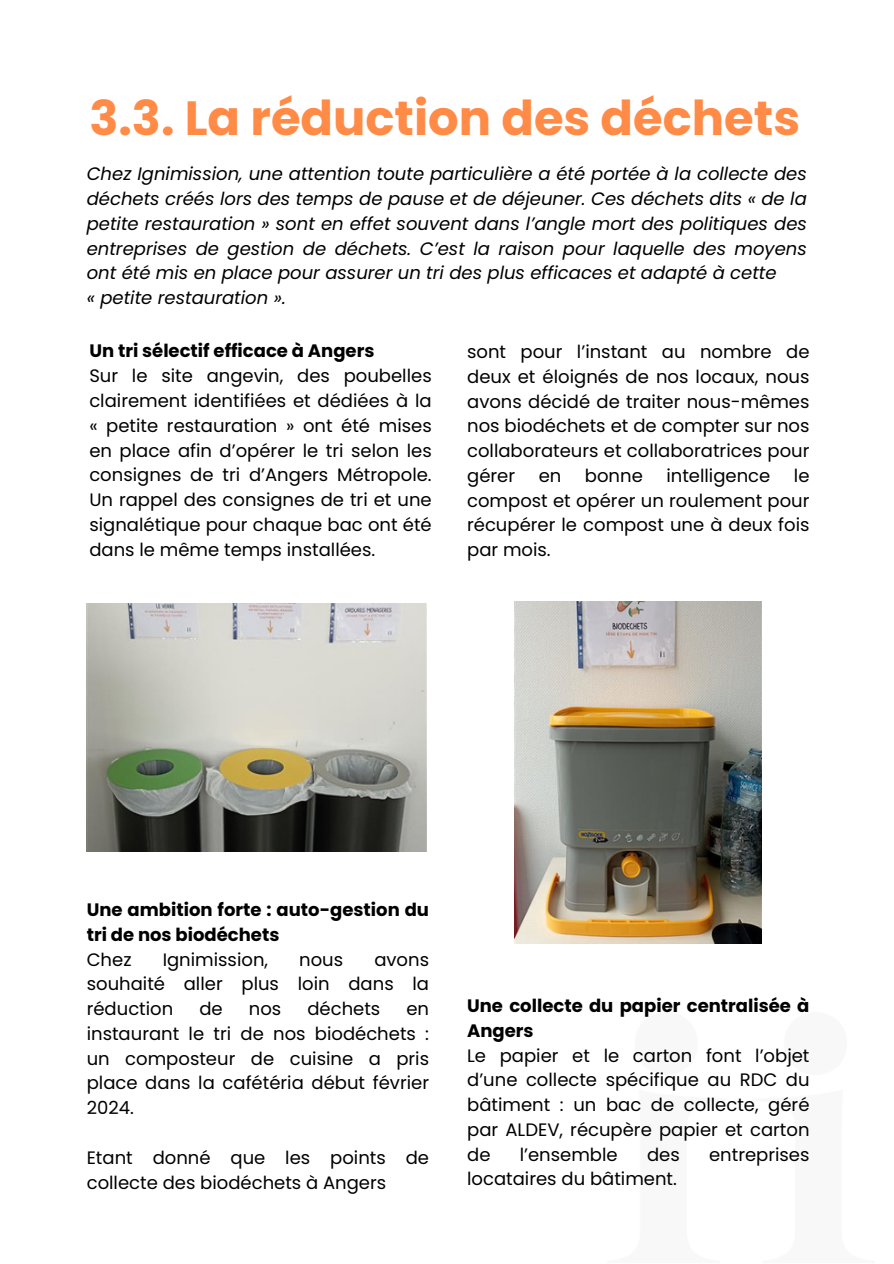
<style>
.page{position:relative;width:894px;height:1264px;background:#fff}
.page>*{position:absolute;margin:0;border:0;box-sizing:border-box;transform-origin:0 0}
.t1{font:700 48px "Poppins";color:#ff8b47}
.t2{font:18px/24.8px "Poppins";color:#000;text-align:justify}
.t3{font:italic 18px/24.8px "Poppins";color:#000;text-align:justify}
.t4{font:700 18px/24.8px "Poppins";color:#000}
</style>
<div class="page">
<img style="left:87px;top:603px;width:339px;height:248px">
<img style="left:514px;top:601px;width:247px;height:342px">
<p class="t1" style="left:89px;top:84px;width:712px">3.3. La réduction des déchets</p>
<p class="t3" style="left:87px;top:162px;width:721px">Chez Ignimission, une attention toute particulière a été portée à la collecte des déchets créés lors des temps de pause et de déjeuner. Ces déchets dits « de la petite restauration » sont en effet souvent dans l’angle mort des politiques des entreprises de gestion de déchets. C’est la raison pour laquelle des moyens ont été mis en place pour assurer un tri des plus efficaces et adapté à cette</p>
<p class="t3" style="left:87px;top:285px;width:200px">« petite restauration ».</p>
<h1 class="t4" style="left:89px;top:339px;width:286px">Un tri sélectif efficace à Angers</h1>
<p class="t2" style="left:89px;top:363px;width:344px">Sur le site angevin, des poubelles clairement identifiées et dédiées à la « petite restauration » ont été mises en place afin d’opérer le tri selon les consignes de tri d’Angers Métropole.<br>Un rappel des consignes de tri et une signalétique pour chaque bac ont été dans le même temps installées.</p>
<p class="t2" style="left:467px;top:339px;width:344px">sont pour l’instant au nombre de deux et éloignés de nos locaux, nous avons décidé de traiter nous-mêmes nos biodéchets et de compter sur nos collaborateurs et collaboratrices pour gérer</p>
<p class="t2" style="left:538px;top:463px;width:24px">en</p>
<p class="t2" style="left:584px;top:463px;width:59px">bonne</p>
<p class="t2" style="left:666px;top:463px;width:105px">intelligence</p>
<p class="t2" style="left:467px;top:463px;width:344px;text-indent:327px">le compost et opérer un roulement pour récupérer le compost une à deux fois par mois.</p>
<p class="t4" style="left:87px;top:897px;width:344px">Une ambition forte : auto-gestion du tri de nos biodéchets</p>
<p class="t2" style="left:87px;top:947px;width:46px">Chez</p>
<p class="t2" style="left:163px;top:947px;width:107px">Ignimission,</p>
<p class="t2" style="left:299px;top:947px;width:45px">nous</p>
<p class="t2" style="left:87px;top:947px;width:344px;text-indent:287px">avons souhaité aller plus loin dans la réduction</p>
<p class="t2" style="left:199px;top:996px;width:25px">de</p>
<p class="t2" style="left:249px;top:996px;width:34px">nos</p>
<p class="t2" style="left:307px;top:996px;width:74px">déchets</p>
<p class="t2" style="left:87px;top:996px;width:344px;text-indent:319px">en instaurant le tri de nos biodéchets : un composteur de cuisine a pris place dans la cafétéria début février 2024.</p>
<p class="t2" style="left:87px;top:1145px;width:344px">Etant donné que les points de collecte des biodéchets à Angers</p>
<p class="t4" style="left:467px;top:993px;width:344px">Une collecte du papier centralisée à<br>Angers</p>
<p class="t2" style="left:467px;top:1042px;width:344px">Le papier et le carton font l’objet d’une collecte spécifique au RDC du bâtiment : un bac de collecte, géré par ALDEV, récupère papier et carton de</p>
<p class="t2" style="left:519px;top:1141px;width:99px">l’ensemble</p>
<p class="t2" style="left:647px;top:1141px;width:34px">des</p>
<p class="t2" style="left:708px;top:1141px;width:102px">entreprises</p>
<p class="t2" style="left:467px;top:1166px;width:211px">locataires du bâtiment.</p>
</div>
